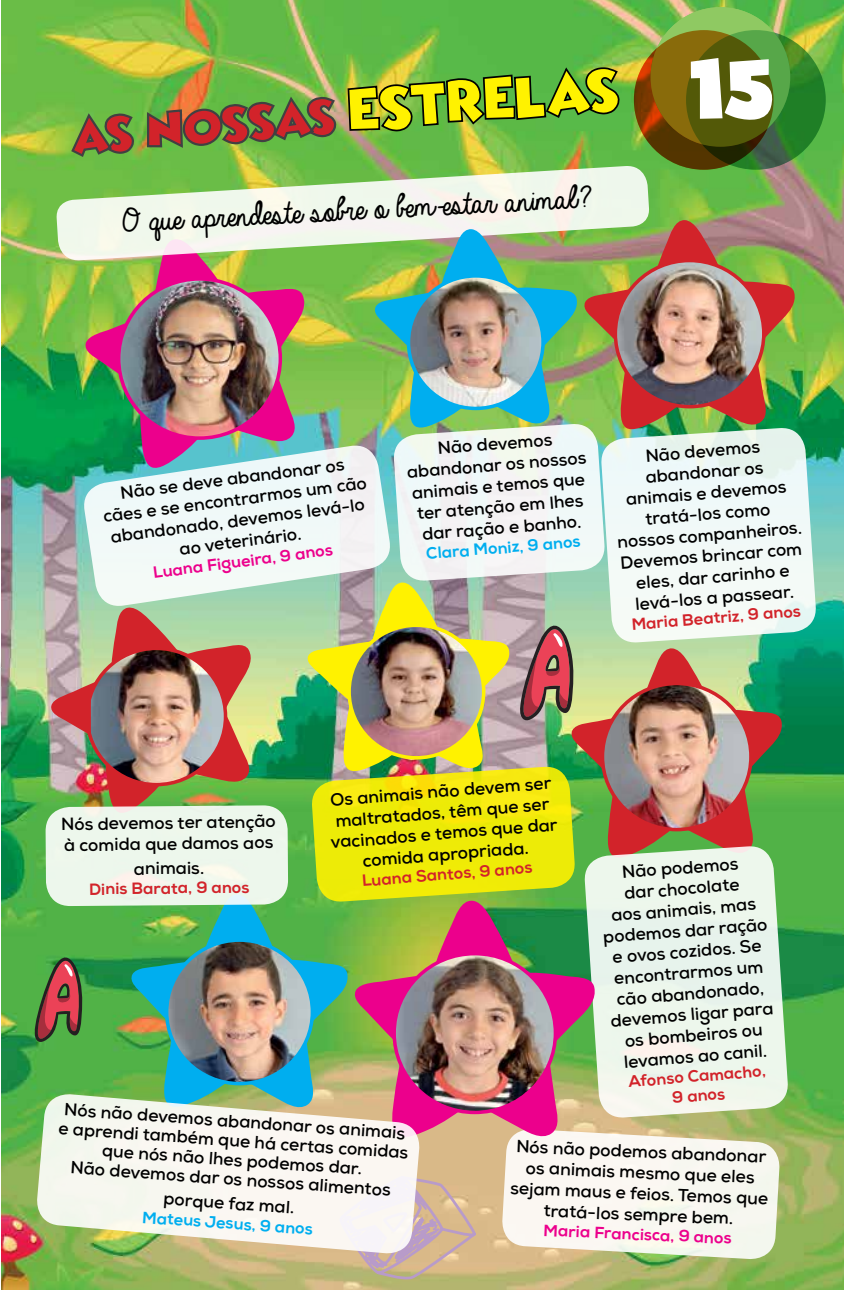
<style>
.page{position:relative;width:844px;height:1290px;background:#fff}
.page>*{position:absolute;margin:0;border:0;box-sizing:border-box;transform-origin:0 0}
.t1{font:70px "Wicked Mouse";color:#fff}
.t2{font:41.65px "Wicked Mouse";color:#d2232a}
.t3{font:35px "Always In My Heart";color:#000}
.t4{font:700 17.5px/21px "Nexa";color:#000;text-align:center}
.t5{font:800 16.28px/19.6px "Nexa";color:#d2232a;text-align:center}
.t6{font:800 16.28px "Nexa";color:#ec008c}
.t7{font:800 16.28px "Nexa";color:#00aeef}
.s1{font-size:49.7px;color:#fff200}
</style>
<div class="page">
<img style="left:1px;top:0;width:842px;height:1290px">
<div style="left:650px;top:7px;width:140px;height:140px;background:#8fc962;border-radius:50%"></div>
<svg style="left:685px;top:30px;width:140px;height:140px;background:#398634"></svg>
<svg style="left:633px;top:30px;width:140px;height:140px;background:#645407"></svg>
<svg style="left:70px;top:111px;width:66px;height:48px;background:#66a444"></svg>
<img style="left:146px;top:94px;width:192px;height:56px">
<svg style="left:346px;top:19px;width:274px;height:113px;background:#62ac41"></svg>
<svg style="left:34px;top:953px;width:49px;height:91px;background:#796a45"></svg>
<svg style="left:339px;top:1174px;width:138px;height:110px;background:#cdb48f"></svg>
<svg style="left:81px;top:442px;width:224px;height:167px;fill:#f0f9f8"></svg>
<svg style="left:84px;top:261px;width:221px;height:210px;background:#829374"></svg>
<svg style="left:501px;top:1128px;width:279px;height:132px"></svg>
<svg style="left:56px;top:165px;width:594px;height:96px;background:#d1e5be"></svg>
<svg style="left:128px;top:893px;width:221px;height:199px;background:#4caf72"></svg>
<img style="left:581px;top:219px;width:215px;height:207px">
<svg style="left:606px;top:426px;width:211px;height:218px;fill:#f0f9f7"></svg>
<svg style="left:606px;top:648px;width:177px;height:197px;background:#8a905e"></svg>
<svg style="left:596px;top:845px;width:193px;height:274px;background:#e1eddd"></svg>
<svg style="left:351px;top:903px;width:245px;height:238px;background:#9e8968"></svg>
<img style="left:305px;top:229px;width:301px;height:674px">
<svg style="left:0;top:663px;width:1px;height:51px"></svg>
<img style="left:119px;top:279px;width:161px;height:159px">
<div style="left:117px;top:277px;width:165px;height:163px;border:4px solid #ec008c;border-radius:50%"></div>
<img style="left:394px;top:953px;width:161px;height:159px">
<div style="left:392px;top:952px;width:165px;height:162px;border:4px solid #ec008c;border-radius:50%"></div>
<img style="left:167px;top:940px;width:145px;height:143px">
<div style="left:165px;top:938px;width:149px;height:147px;border:4px solid #00aeef;border-radius:50%"></div>
<img style="left:602px;top:684px;width:148px;height:145px">
<div style="left:600px;top:682px;width:152px;height:149px;border:4px solid #d2232a;border-radius:50%"></div>
<img style="left:45px;top:606px;width:243px;height:300px">
<svg style="left:35px;top:1092px;width:386px;height:163px;fill:#f7f7f0"></svg>
<img style="left:615px;top:261px;width:147px;height:146px">
<div style="left:613px;top:259px;width:152px;height:149px;border:4px solid #d2232a;border-radius:50%"></div>
<img style="left:408px;top:276px;width:134px;height:132px">
<div style="left:406px;top:274px;width:138px;height:136px;border:4px solid #00aeef;border-radius:50%"></div>
<img style="left:349px;top:625px;width:134px;height:133px">
<div style="left:347px;top:623px;width:138px;height:136px;border:4px solid #fff200;border-radius:50%"></div>
<h2 class="t2" style="left:68px;top:103px;width:550px;rotate:-5deg">as nossas <span class="s1">estrelas</span></h2>
<h3 class="t3" style="left:115px;top:203px;width:469px;rotate:-3deg">O que aprendeste sobre o bem-estar animal?</h3>
<h1 class="t1" style="left:690px;top:32px;width:84px">15</h1>
<p class="t4" style="left:100px;top:484px;width:266px;rotate:-7deg">Não se deve abandonar os cães e se encontrarmos um cão abandonado, devemos levá-lo ao veterinário.</p>
<p class="t6" style="left:152px;top:562px;width:182px;rotate:-7deg">Luana Figueira, 9 anos</p>
<p class="t4" style="left:404px;top:441px;width:181px;rotate:-5deg">Não devemos abandonar os nossos animais e temos que ter atenção em lhes dar ração e banho.</p>
<p class="t7" style="left:425px;top:544px;width:156px;rotate:-5deg">Clara Moniz, 9 anos</p>
<p class="t4" style="left:609px;top:448px;width:186px;rotate:-5deg">Não devemos abandonar os animais e devemos tratá-los como nossos companheiros.<br>Devemos brincar com eles, dar carinho e levá-los a passear.</p>
<p class="t5" style="left:630px;top:615px;width:171px;rotate:-5deg">Maria Beatriz, 9 anos</p>
<p class="t4" style="left:326px;top:790px;width:229px;rotate:-5deg">Os animais não devem ser maltratados, têm que ser vacinados e temos que dar comida apropriada.</p>
<p class="t5" style="left:361px;top:872px;width:172px;rotate:-5deg">Luana Santos, 9 anos</p>
<p class="t4" style="left:61px;top:814px;width:216px;text-align:left;rotate:-1deg">Nós devemos ter atenção à comida que damos aos</p>
<p class="t4" style="left:134px;top:858px;width:72px;rotate:-1deg">animais.</p>
<p class="t5" style="left:89px;top:880px;width:162px;rotate:-1deg">Dinis Barata, 9 anos</p>
<p class="t4" style="left:596px;top:864px;width:166px;rotate:-5deg">Não podemos<br>dar chocolate<br>aos animais, mas podemos dar ração e ovos cozidos. Se encontrarmos um cão abandonado, devemos ligar para os bombeiros ou levamos ao canil.</p>
<p class="t5" style="left:627px;top:1072px;width:139px;rotate:-5deg">Afonso Camacho,<br>9 anos</p>
<p class="t4" style="left:60px;top:1099px;width:352px;line-height:19.2px;rotate:4deg">Nós não devemos abandonar os animais e aprendi também que há certas comidas que nós não lhes podemos dar.<br>Não devemos dar os nossos alimentos</p>
<p class="t4" style="left:164px;top:1188px;width:133px;rotate:4deg">porque faz mal.</p>
<p class="t7" style="left:143px;top:1207px;width:172px;rotate:4deg">Mateus Jesus, 9 anos</p>
<p class="t4" style="left:512px;top:1136px;width:259px;rotate:2deg">Nós não podemos abandonar os animais mesmo que eles sejam maus e feios. Temos que tratá-los sempre bem.</p>
<p class="t6" style="left:543px;top:1221px;width:190px;rotate:2deg">Maria Francisca, 9 anos</p>
</div>
